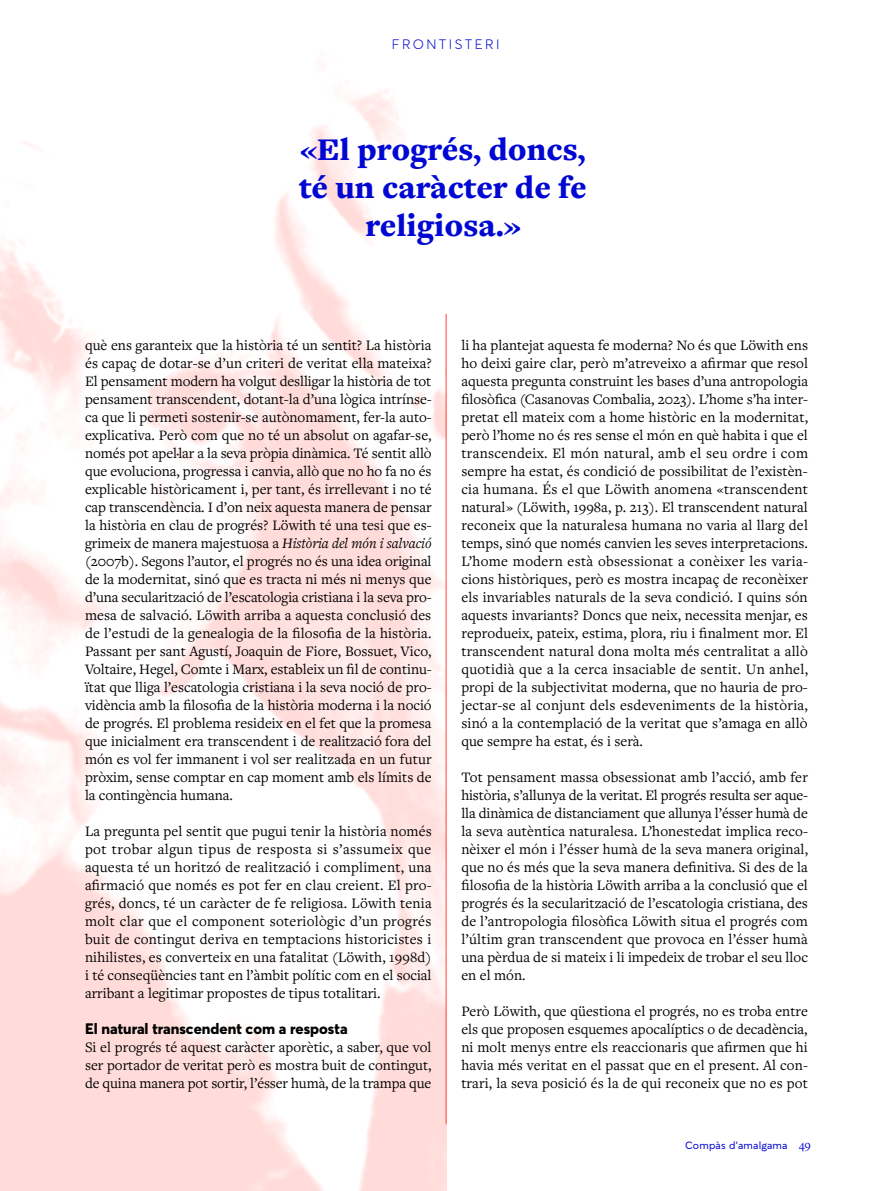
<style>
.page{position:relative;width:893px;height:1191px;background:#fff}
.page>*{position:absolute;margin:0;border:0;box-sizing:border-box;transform-origin:0 0}
.t1{font:900 32.85px/38.1px "Freight Text Pro";color:#0007d2;text-align:center}
.t2{font:15px/18px "Freight Text Pro";color:#000;text-align:justify}
.t3{font:800 15px "Averta";color:#000}
.t4{font:300 13.5px "Averta";letter-spacing:.18em;color:#0007d2}
.t5{font:10.5px "Averta";color:#0007d2}
.s1{font-style:italic}
.s2{font-family:"Freight Text Pro";font-size:12.75px}
</style>
<div class="page">
<hr style="left:446px;top:314px;width:1px;height:810px;background:#ff4438">
<p class="t4" style="left:392px;top:36px;width:109px">FRONTISTERI</p>
<h1 class="t1" style="left:299px;top:130px;width:289px">«El progrés, doncs, té un caràcter de fe religiosa.»</h1>
<p class="t2" style="left:85px;top:335px;width:348px">què ens garanteix que la història té un sentit? La història és capaç de dotar-se d’un criteri de veritat ella mateixa?<br>El pensament modern ha volgut deslligar la història de tot pensament transcendent, dotant-la d’una lògica intrínse&shy;ca que li permeti sostenir-se autònomament, fer-la auto&shy;explicativa. Però com que no té un absolut on agafar-se, només pot apel·lar a la seva pròpia dinàmica. Té sentit allò que evoluciona, progressa i canvia, allò que no ho fa no és explicable històricament i, per tant, és irrellevant i no té cap transcendència. I d’on neix aquesta manera de pensar la història en clau de progrés? Löwith té una tesi que es&shy;grimeix de manera majestuosa a <span class="s1">Història del món i salvació </span>(2007b). Segons l’autor, el progrés no és una idea original de la modernitat, sinó que es tracta ni més ni menys que d’una secularització de l’escatologia cristiana i la seva pro&shy;mesa de salvació. Löwith arriba a aquesta conclusió des de l’estudi de la genealogia de la filosofia de la història.<br>Passant per sant Agustí, Joaquin de Fiore, Bossuet, Vico, Voltaire, Hegel, Comte i Marx, estableix un fil de continu&shy;ïtat que lliga l’escatologia cristiana i la seva noció de pro&shy;vidència amb la filosofia de la història moderna i la noció de progrés. El problema resideix en el fet que la promesa que inicialment era transcendent i de realització fora del món es vol fer immanent i vol ser realitzada en un futur pròxim, sense comptar en cap moment amb els límits de la contingència humana.</p>
<p class="t2" style="left:85px;top:821px;width:348px">La pregunta pel sentit que pugui tenir la història només pot trobar algun tipus de resposta si s’assumeix que aquesta té un horitzó de realització i compliment, una afirmació que només es pot fer en clau creient. El pro&shy;grés, doncs, té un caràcter de fe religiosa. Löwith tenia molt clar que el component soteriològic d’un progrés buit de contingut deriva en temptacions historicistes i nihilistes, es converteix en una fatalitat (Löwith, 1998d) i té conseqüències tant en l’àmbit polític com en el social arribant a legitimar propostes de tipus totalitari.</p>
<p class="t3" style="left:85px;top:1019px;width:264px">El natural transcendent com a resposta</p>
<p class="t2" style="left:85px;top:1037px;width:348px">Si el progrés té aquest caràcter aporètic, a saber, que vol ser portador de veritat però es mostra buit de contingut, de quina manera pot sortir, l’ésser humà, de la trampa que</p>
<p class="t2" style="left:461px;top:335px;width:348px">li ha plantejat aquesta fe moderna? No és que Löwith ens ho deixi gaire clar, però m’atreveixo a afirmar que resol aquesta pregunta construint les bases d’una antropologia filosòfica (Casanovas Combalia, 2023). L’home s’ha inter&shy;pretat ell mateix com a home històric en la modernitat, però l’home no és res sense el món en què habita i que el transcendeix. El món natural, amb el seu ordre i com sempre ha estat, és condició de possibilitat de l’existèn&shy;cia humana. És el que Löwith anomena «transcendent natural» (Löwith, 1998a, p. 213). El transcendent natural reconeix que la naturalesa humana no varia al llarg del temps, sinó que només canvien les seves interpretacions.<br>L’home modern està obsessionat a conèixer les varia&shy;cions històriques, però es mostra incapaç de reconèixer els invariables naturals de la seva condició. I quins són aquests invariants? Doncs que neix, necessita menjar, es reprodueix, pateix, estima, plora, riu i finalment mor. El transcendent natural dona molta més centralitat a allò quotidià que a la cerca insaciable de sentit. Un anhel, propi de la subjectivitat moderna, que no hauria de pro&shy;jectar-se al conjunt dels esdeveniments de la història, sinó a la contemplació de la veritat que s’amaga en allò que sempre ha estat, és i serà.</p>
<p class="t2" style="left:461px;top:767px;width:348px">Tot pensament massa obsessionat amb l’acció, amb fer història, s’allunya de la veritat. El progrés resulta ser aque&shy;lla dinàmica de distanciament que allunya l’ésser humà de la seva autèntica naturalesa. L’honestedat implica reco&shy;nèixer el món i l’ésser humà de la seva manera original, que no és més que la seva manera definitiva. Si des de la filosofia de la història Löwith arriba a la conclusió que el progrés és la secularització de l’escatologia cristiana, des de l’antropologia filosòfica Löwith situa el progrés com l’últim gran transcendent que provoca en l’ésser humà una pèrdua de si mateix i li impedeix de trobar el seu lloc en el món.</p>
<p class="t2" style="left:461px;top:1001px;width:348px">Però Löwith, que qüestiona el progrés, no es troba entre els que proposen esquemes apocalíptics o de decadència, ni molt menys entre els reaccionaris que afirmen que hi havia més veritat en el passat que en el present. Al con&shy;trari, la seva posició és la de qui reconeix que no es pot</p>
<p class="t5" style="left:685px;top:1138px;width:127px">Compàs d’amalgama <span class="s2">49</span></p>
</div>
